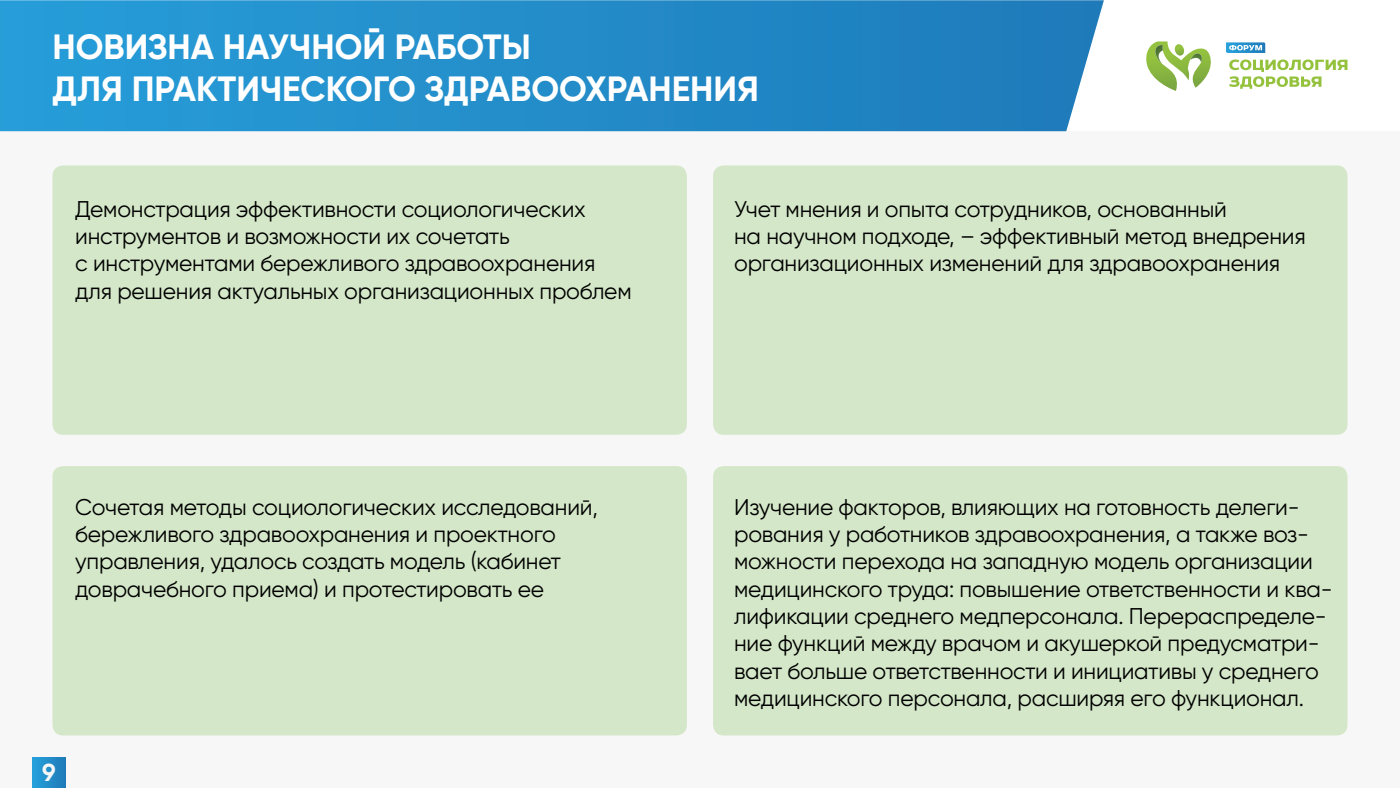
<style>
.page{position:relative;width:1400px;height:788px;background:#fff}
.page>*{position:absolute;margin:0;border:0;box-sizing:border-box;transform-origin:0 0}
.t1{font:700 35px/42px "Gilroy";color:#fff}
.t2{font:700 24.5px "Gilroy";color:#f7f7f7}
.t3{font:22.75px/27.3px "Gilroy";letter-spacing:-.01em;color:#000}
</style>
<div class="page">
<div style="left:0;top:131px;width:1400px;height:657px;background:#f7f7f7"></div>
<svg style="left:0;top:0;width:1104px;height:131px;background:#258eca"></svg>
<svg style="left:1146px;top:41px;width:65px;height:50px"></svg>
<svg style="left:1229px;top:59px;width:118px;height:30px"></svg>
<svg style="left:1226px;top:42px;width:39px;height:11px"></svg>
<div style="left:52px;top:165px;width:635px;height:270px;background:#d4e7c8;border-radius:10px"></div>
<div style="left:52px;top:466px;width:635px;height:269px;background:#d4e7c8;border-radius:10px"></div>
<div style="left:713px;top:165px;width:635px;height:270px;background:#d4e7c8;border-radius:10px"></div>
<div style="left:713px;top:466px;width:635px;height:269px;background:#d4e7c8;border-radius:10px"></div>
<div style="left:33px;top:757px;width:32px;height:31px;background:linear-gradient(to right,#26a1db,#207cb9)"></div>
<h1 class="t1" style="left:52px;top:25px;width:708px">НОВИЗНА НАУЧНОЙ РАБОТЫ<br>ДЛЯ ПРАКТИЧЕСКОГО ЗДРАВООХРАНЕНИЯ</h1>
<p class="t3" style="left:75px;top:195px;width:558px">Демонстрация эффективности социологических инструментов и возможности их сочетать<br>с инструментами бережливого здравоохранения для решения актуальных организационных проблем</p>
<p class="t3" style="left:75px;top:493px;width:524px">Сочетая методы социологических исследований, бережливого здравоохранения и проектного управления, удалось создать модель (кабинет доврачебного приема) и протестировать ее</p>
<p class="t2" style="left:42px;top:756px;width:15px">9</p>
<p class="t3" style="left:734px;top:195px;width:573px">Учет мнения и опыта сотрудников, основанный<br>на научном подходе, – эффективный метод внедрения организационных изменений для здравоохранения</p>
<p class="t3" style="left:734px;top:493px;width:600px">Изучение факторов, влияющих на готовность делеги&shy;рования у работников здравоохранения, а также воз&shy;можности перехода на западную модель организации медицинского труда: повышение ответственности и ква&shy;лификации среднего медперсонала. Перераспределе&shy;ние функций между врачом и акушеркой предусматри&shy;вает больше ответственности и инициативы у среднего медицинского персонала, расширяя его функционал.</p>
</div>
